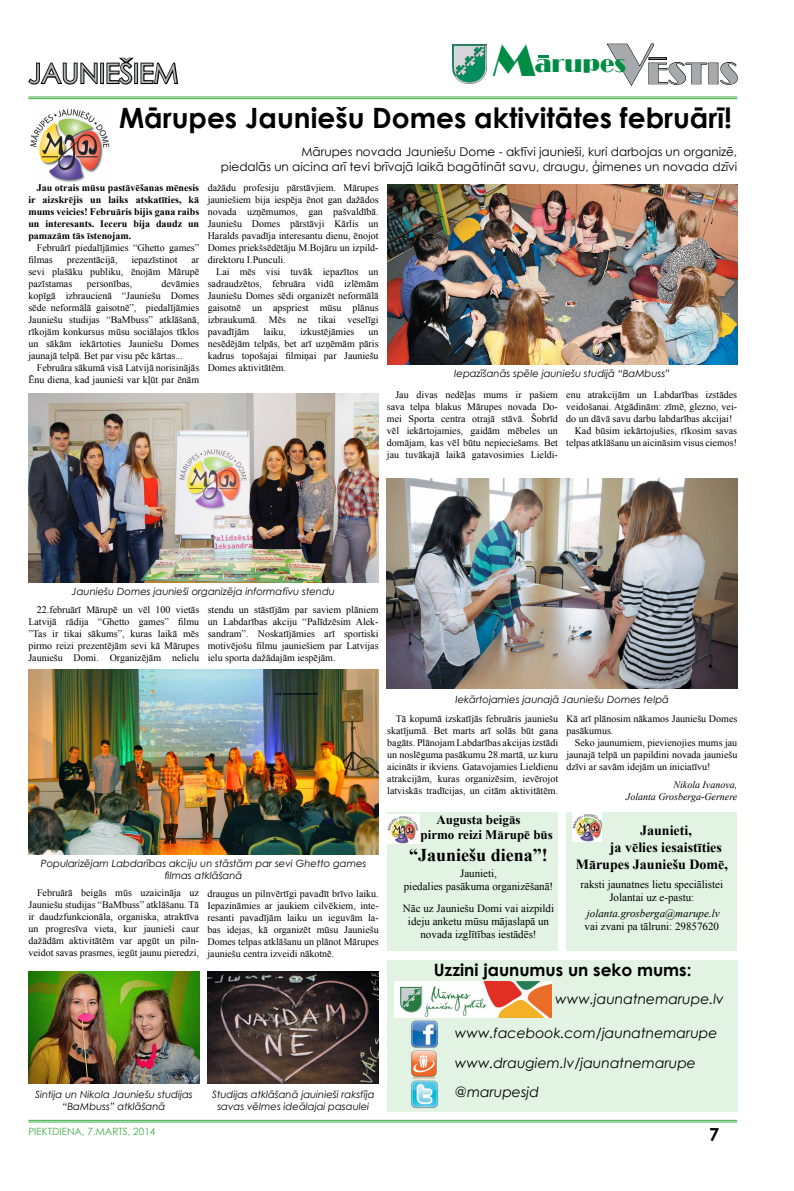
<style>
.page{position:relative;width:794px;height:1191px;background:#fff}
.page>*{position:absolute;margin:0;border:0;box-sizing:border-box;transform-origin:0 0}
.t1{font:46px "Broadway";color:#008c44}
.t2{font:31px "Broadway";color:#a7a9ac}
.t3{font:700 28px "Century Gothic";color:#000}
.t4{font:27px "Century Gothic";color:#bcbec0}
.t5{font:24px "Broadway";color:#008c44}
.t6{font:700 18px "Times New Roman";color:#000}
.t7{font:700 18px "Century Gothic";color:#000}
.t8{font:700 17px "Century Gothic";color:#000}
.t9{font:italic 14px/29.7px "Century Gothic";color:#000}
.t10{font:700 14px "Times New Roman";color:#000}
.t11{font:700 13px/15.6px "Times New Roman";color:#000}
.t12{font:12px/14.4px "Century Gothic";color:#000;text-align:right}
.t13{font:11px/13.2px "Times New Roman";color:#000;text-align:center}
.t14{font:italic 11px "Times New Roman";color:#000}
.t15{font:10px/12px "Times New Roman";color:#000;text-align:justify}
.t16{font:italic 10px/12px "Century Gothic";color:#000;text-align:center}
.t17{font:700 10px/12px "Times New Roman";color:#000;text-align:justify}
.t18{font:italic 10px/12px "Times New Roman";color:#000;text-align:right}
.t19{font:10px "Century Gothic";color:#41ad49}
.s1{font-size:57px}
</style>
<div class="page">
<hr style="left:28px;top:97px;width:709px;height:1px;background:#41ad49">
<hr style="left:28px;top:98px;width:709px;height:1px;background:#41ad49">
<hr style="left:28px;top:1120px;width:709px;height:1px;background:#41ad49">
<hr style="left:28px;top:1121px;width:709px;height:1px;background:#41ad49">
<svg style="left:607px;top:43px;width:131px;height:43px"></svg>
<svg style="left:538px;top:55px;width:11px;height:2px"></svg>
<img style="left:452px;top:44px;width:34px;height:39px">
<div style="left:566px;top:812px;width:171px;height:139px;background:#e2f2e3"></div>
<svg style="left:28px;top:62px;width:70px;height:23px"></svg>
<div style="left:100px;top:63px;width:4px;height:21px;border:2px solid #000"></div>
<svg style="left:106px;top:57px;width:73px;height:28px"></svg>
<img style="left:30px;top:109px;width:80px;height:73px">
<img style="left:28px;top:393px;width:350px;height:189px">
<img style="left:29px;top:669px;width:350px;height:186px">
<img style="left:386px;top:479px;width:351px;height:209px">
<img style="left:387px;top:184px;width:350px;height:181px">
<img style="left:29px;top:971px;width:170px;height:113px">
<img style="left:208px;top:971px;width:171px;height:113px">
<div style="left:387px;top:960px;width:350px;height:151px;background:#e2f2e3"></div>
<img style="left:394px;top:981px;width:157px;height:37px">
<img style="left:411px;top:1050px;width:26px;height:28px">
<img style="left:411px;top:1020px;width:27px;height:28px">
<img style="left:411px;top:1080px;width:27px;height:28px">
<div style="left:386px;top:812px;width:171px;height:139px;background:#e2f2e3"></div>
<img style="left:387px;top:814px;width:32px;height:29px">
<img style="left:573px;top:812px;width:28px;height:29px">
<h1 class="t1" style="left:492px;top:34px;width:45px">M</h1>
<h2 class="t2" style="left:608px;top:55px;width:132px"><span class="s1">V</span>ESTIS</h2>
<h3 class="t4" style="left:28px;top:54px;width:152px">JAUNIEŠIEM</h3>
<h3 class="t3" style="left:119px;top:97px;width:614px">Mārupes Jauniešu Domes aktivitātes februārī!</h3>
<h3 class="t5" style="left:535px;top:50px;width:93px">arupes</h3>
<p class="t12" style="left:221px;top:144px;width:518px">Mārupes novada Jauniešu Dome - aktīvi jaunieši, kuri darbojas un organizē,<br>piedalās un aicina arī tevi brīvajā laikā bagātināt savu, draugu, ģimenes un novada dzīvi</p>
<p class="t17" style="left:28px;top:181px;width:172px;text-indent:8px">Jau otrais mūsu pastāvēšanas mēnesis ir aizskrējis un laiks atskatīties, kā mums veicies! Februāris bijis gana raibs un interesants. Ieceru bija daudz un pamazām tās īstenojam.</p>
<p class="t15" style="left:28px;top:241px;width:172px;text-indent:8px">Februārī piedalījāmies “Ghetto games” filmas</p>
<p class="t15" style="left:208px;top:182px;width:172px">dažādu profesiju pārstāvjiem. Mārupes jauniešiem bija iespēja ēnot gan dažādos novada uzņēmumos, gan pašvaldībā.<br>Jauniešu Domes pārstāvji Kārlis un Haralds pavadīja interesantu dienu, ēnojot Domes priekšsēdētāju M.Bojāru un izpild&shy;direktoru I.Punculi.</p>
<p class="t15" style="left:208px;top:266px;width:172px;text-indent:8px">Lai mēs visi tuvāk iepazītos un sadraudzētos, februāra vidū izlēmām Jauniešu Domes sēdi organizēt neformālā gaisotnē un apspriest mūsu plānus izbraukumā. Mēs ne tikai veselīgi pavadījām</p>
<p class="t15" style="left:67px;top:253px;width:52px">prezentācijā,</p>
<p class="t15" style="left:131px;top:253px;width:48px">iepazīstinot</p>
<p class="t15" style="left:28px;top:253px;width:172px;text-indent:163px">ar sevi plašāku publiku, ēnojām Mārupē pazīstamas</p>
<p class="t15" style="left:28px;top:277px;width:172px;text-indent:133px">devāmies kopīgā izbraucienā “Jauniešu Domes sēde neformālā gaisotnē”, piedalījāmies Jauniešu studijas “BaMbuss” atklāšanā, rīkojām konkursus mūsu sociālajos tīklos un sākām iekārtoties Jauniešu Domes jaunajā telpā. Bet par visu pēc kārtas...</p>
<p class="t15" style="left:28px;top:361px;width:172px;text-align:right">Februāra sākumā visā Latvijā norisinājās<br>Ēnu diena, kad jaunieši var kļūt par ēnām</p>
<p class="t15" style="left:87px;top:277px;width:47px">personības,</p>
<p class="t15" style="left:263px;top:326px;width:24px">laiku,</p>
<p class="t15" style="left:300px;top:326px;width:56px">izkustējāmies</p>
<p class="t15" style="left:208px;top:326px;width:172px;text-indent:161px">un nesēdējām telpās, bet arī uzņēmām pāris kadrus topošajai filmiņai par Jauniešu Domes aktivitātēm.</p>
<p class="t16" style="left:454px;top:367px;width:217px">Iepazīšanās spēle jauniešu studijā “BaMbuss”</p>
<p class="t16" style="left:72px;top:585px;width:264px">Jauniešu Domes jaunieši organizēja informatīvu stendu</p>
<p class="t15" style="left:387px;top:388px;width:172px;text-indent:8px">Jau divas nedēļas mums ir pašiem sava telpa blakus Mārupes novada Do&shy;mei Sporta centra otrajā stāvā. Šobrīd vēl iekārtojamies, gaidām mēbeles un domājam, kas vēl būtu nepieciešams. Bet jau tuvākajā laikā gatavosimies Lieldi-</p>
<p class="t15" style="left:566px;top:388px;width:172px">enu atrakcijām un Labdarības izstādes</p>
<p class="t15" style="left:566px;top:400px;width:172px">veidošanai. Atgādinām: zīmē, glezno, vei-</p>
<p class="t15" style="left:566px;top:412px;width:168px">do un dāvā savu darbu labdarības akcijai!</p>
<p class="t15" style="left:575px;top:424px;width:164px">Kad būsim iekārtojušies, rīkosim savas</p>
<p class="t15" style="left:566px;top:436px;width:172px">telpas atklāšanu un aicināsim visus ciemos!</p>
<p class="t15" style="left:28px;top:603px;width:172px;text-indent:8px">22.februārī Mārupē un vēl 100 vietās Latvijā rādija “Ghetto games” filmu ”Tas ir tikai sākums”, kuras laikā mēs pirmo reizi prezentējām sevi kā Mārupes Jauniešu Domi. Organizējām nelielu</p>
<p class="t15" style="left:208px;top:603px;width:172px">stendu un stāstījām par saviem plāniem un Labdarības akciju “Palīdzēsim Alek&shy;sandram”. Noskatījāmies arī sportiski motivējošu filmu jauniešiem par Latvijas ielu sporta dažādajām iespējām.</p>
<p class="t16" style="left:41px;top:857px;width:327px">Popularizējam Labdarības akciju un stāstām par sevi Ghetto games filmas atklāšanā</p>
<p class="t15" style="left:29px;top:886px;width:172px;text-indent:8px">Februārā beigās mūs uzaicināja uz Jauniešu studijas “BaMbuss” atklāšanu. Tā ir daudzfunkcionāla, organiska, atraktīva un progresīva vieta, kur jaunieši caur dažādām aktivitātēm var apgūt un piln&shy;veidot savas prasmes, iegūt jaunu pieredzi,</p>
<p class="t15" style="left:207px;top:887px;width:173px">draugus un pilnvērtīgi pavadīt brīvo laiku.<br>Iepazināmies ar jaukiem cilvēkiem, inte&shy;resanti pavadījām laiku un ieguvām la&shy;bas idejas, kā organizēt mūsu Jauniešu Domes telpas atklāšanu un plānot Mārupes jauniešu centra izveidi nākotnē.</p>
<p class="t16" style="left:35px;top:1088px;width:159px">Sintija un Nikola Jauniešu studijas “BaMbuss” atklāšanā</p>
<p class="t19" style="left:28px;top:1124px;width:129px">PIEKTDIENA, 7.MARTS, 2014</p>
<p class="t16" style="left:212px;top:1088px;width:164px">Studijas atklāšanā jauinieši rakstīja savas vēlmes ideālajai pasaulei</p>
<p class="t16" style="left:455px;top:693px;width:215px">Iekārtojamies jaunajā Jauniešu Domes telpā</p>
<p class="t15" style="left:387px;top:712px;width:172px;text-indent:8px">Tā kopumā izskatījās februāris jauniešu skatījumā. Bet marts arī solās būt gana bagāts. Plānojam Labdarības akcijas izstādi un noslēguma pasākumu 28.martā, uz kuru aicināts ir ikviens. Gatavojamies Lieldienu atrakcijām, kuras organizēsim, ievērojot latviskās tradīcijas, un citām aktivitātēm.</p>
<p class="t15" style="left:566px;top:712px;width:172px">Kā arī plānosim nākamos Jauniešu Domes pasākumus.</p>
<p class="t15" style="left:566px;top:736px;width:172px;text-indent:8px">Seko jaunumiem, pievienojies mums jau jaunajā telpā un papildini novada jauniešu dzīvi ar savām idejām un iniciatīvu!</p>
<p class="t18" style="left:626px;top:778px;width:113px">Nikola Ivanova,<br>Jolanta Grosberga-Gernere</p>
<h3 class="t11" style="left:420px;top:811px;width:134px;text-indent:16px">Augusta beigās pirmo reizi Mārupē būs</h3>
<h3 class="t6" style="left:409px;top:841px;width:140px">“Jauniešu diena”!</h3>
<p class="t13" style="left:404px;top:866px;width:151px">Jaunieti,<br>piedalies pasākuma organizēšanā!</p>
<p class="t13" style="left:403px;top:901px;width:153px">Nāc uz Jauniešu Domi vai aizpildi ideju anketu mūsu mājaslapā un novada izglītības iestādēs!</p>
<h3 class="t10" style="left:640px;top:820px;width:53px">Jaunieti,</h3>
<h3 class="t10" style="left:610px;top:837px;width:113px">ja vēlies iesaistīties</h3>
<h3 class="t10" style="left:576px;top:854px;width:154px">Mārupes Jauniešu Domē,</h3>
<p class="t13" style="left:580px;top:877px;width:144px">raksti jaunatnes lietu speciālistei<br>Jolantai uz e-pastu:</p>
<p class="t14" style="left:587px;top:905px;width:134px">jolanta.grosberga@marupe.lv</p>
<p class="t13" style="left:584px;top:919px;width:136px">vai zvani pa tālruni: 29857620</p>
<h3 class="t8" style="left:434px;top:957px;width:259px">Uzzini jaunumus un seko mums:</h3>
<h3 class="t9" style="left:555px;top:983px;width:170px">www.jaunatnemarupe.lv</h3>
<h3 class="t9" style="left:455px;top:1017px;width:264px">www.facebook.com/jaunatnemarupe www.draugiem.lv/jaunatnemarupe @marupesjd</h3>
<h3 class="t7" style="left:709px;top:1121px;width:12px">7</h3>
</div>
